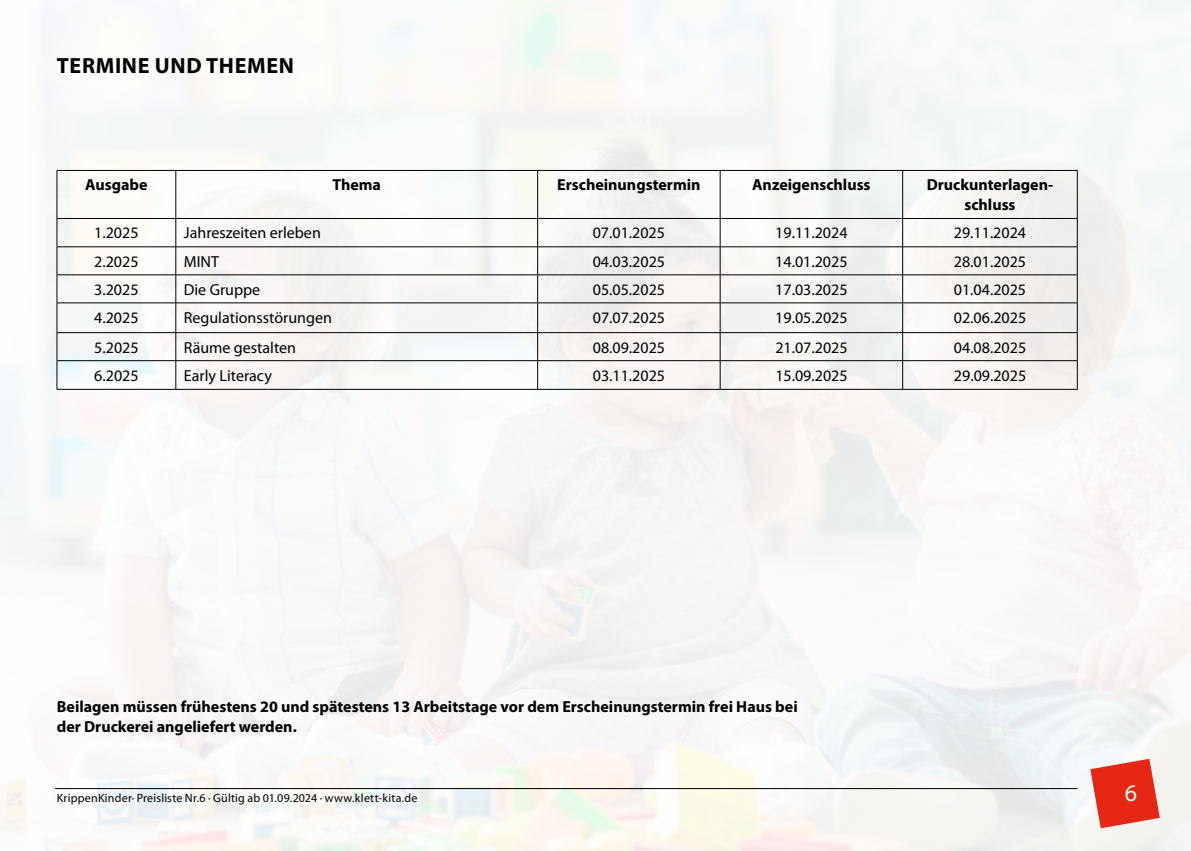
<style>
.page{position:relative;width:1191px;height:851px;background:#fff}
.page>*{position:absolute;margin:0;border:0;box-sizing:border-box;transform-origin:0 0}
.t1{font:24px "Myriad Pro";color:#fff}
.t2{font:700 22px "Myriad Pro";letter-spacing:.03em;color:#000}
.t3{font:16px "Myriad Pro";color:#000}
.t4{font:700 16px/20px "Myriad Pro";color:#000;text-align:center}
.t5{font:12px "Myriad Pro";letter-spacing:.02em;color:#000}
</style>
<div class="page">
<img style="left:0;top:0;width:1191px;height:850px">
<svg style="left:1090px;top:758px;width:69px;height:70px"></svg>
<hr style="left:55px;top:788px;width:1022px;height:1px;background:#000">
<hr style="left:57px;top:170px;width:119px;height:1px;background:#000">
<hr style="left:57px;top:171px;width:1px;height:47px;background:#000">
<hr style="left:176px;top:170px;width:361px;height:1px;background:#000">
<hr style="left:175px;top:171px;width:1px;height:47px;background:#000">
<hr style="left:537px;top:170px;width:183px;height:1px;background:#000">
<hr style="left:537px;top:171px;width:1px;height:47px;background:#000">
<hr style="left:720px;top:170px;width:182px;height:1px;background:#000">
<hr style="left:720px;top:171px;width:1px;height:47px;background:#000">
<hr style="left:902px;top:170px;width:175px;height:1px;background:#000">
<hr style="left:902px;top:171px;width:1px;height:47px;background:#000">
<hr style="left:1077px;top:171px;width:1px;height:47px;background:#000">
<hr style="left:57px;top:218px;width:119px;height:1px;background:#000">
<hr style="left:176px;top:218px;width:361px;height:1px;background:#000">
<hr style="left:537px;top:218px;width:183px;height:1px;background:#000">
<hr style="left:720px;top:218px;width:182px;height:1px;background:#000">
<hr style="left:902px;top:218px;width:175px;height:1px;background:#000">
<hr style="left:57px;top:246px;width:119px;height:1px;background:#000">
<hr style="left:176px;top:246px;width:361px;height:1px;background:#000">
<hr style="left:537px;top:246px;width:183px;height:1px;background:#000">
<hr style="left:720px;top:246px;width:182px;height:1px;background:#000">
<hr style="left:902px;top:246px;width:175px;height:1px;background:#000">
<hr style="left:57px;top:274px;width:119px;height:1px;background:#000">
<hr style="left:176px;top:274px;width:361px;height:1px;background:#000">
<hr style="left:537px;top:274px;width:183px;height:1px;background:#000">
<hr style="left:720px;top:274px;width:182px;height:1px;background:#000">
<hr style="left:902px;top:274px;width:175px;height:1px;background:#000">
<hr style="left:57px;top:302px;width:119px;height:1px;background:#000">
<hr style="left:176px;top:302px;width:361px;height:1px;background:#000">
<hr style="left:537px;top:302px;width:183px;height:1px;background:#000">
<hr style="left:720px;top:302px;width:182px;height:1px;background:#000">
<hr style="left:902px;top:302px;width:175px;height:1px;background:#000">
<hr style="left:57px;top:332px;width:119px;height:1px;background:#000">
<hr style="left:176px;top:332px;width:361px;height:1px;background:#000">
<hr style="left:537px;top:332px;width:183px;height:1px;background:#000">
<hr style="left:720px;top:332px;width:182px;height:1px;background:#000">
<hr style="left:902px;top:332px;width:175px;height:1px;background:#000">
<hr style="left:57px;top:360px;width:119px;height:1px;background:#000">
<svg style="left:57px;top:219px;width:1px;height:170px"></svg>
<hr style="left:176px;top:360px;width:361px;height:1px;background:#000">
<svg style="left:175px;top:219px;width:1px;height:170px"></svg>
<hr style="left:537px;top:360px;width:183px;height:1px;background:#000">
<svg style="left:537px;top:219px;width:1px;height:170px"></svg>
<hr style="left:720px;top:360px;width:182px;height:1px;background:#000">
<svg style="left:720px;top:219px;width:1px;height:170px"></svg>
<hr style="left:902px;top:360px;width:175px;height:1px;background:#000">
<svg style="left:902px;top:219px;width:1px;height:170px"></svg>
<svg style="left:1077px;top:219px;width:1px;height:170px"></svg>
<hr style="left:57px;top:389px;width:119px;height:1px;background:#000">
<hr style="left:176px;top:389px;width:361px;height:1px;background:#000">
<hr style="left:537px;top:389px;width:183px;height:1px;background:#000">
<hr style="left:720px;top:389px;width:182px;height:1px;background:#000">
<hr style="left:902px;top:389px;width:175px;height:1px;background:#000">
<h2 class="t2" style="left:57px;top:51px;width:239px">TERMINE UND THEMEN</h2>
<p class="t4" style="left:85px;top:174px;width:64px">Ausgabe</p>
<p class="t4" style="left:332px;top:174px;width:50px">Thema</p>
<p class="t4" style="left:557px;top:174px;width:145px">Erscheinungstermin</p>
<p class="t4" style="left:752px;top:174px;width:120px">Anzeigenschluss</p>
<p class="t4" style="left:926px;top:174px;width:128px">Druckunterlagen&shy;schluss</p>
<p class="t3" style="left:94px;top:223px;width:46px">1.2025</p>
<p class="t3" style="left:184px;top:223px;width:139px">Jahreszeiten erleben</p>
<p class="t3" style="left:593px;top:223px;width:74px">07.01.2025</p>
<p class="t3" style="left:775px;top:223px;width:74px">19.11.2024</p>
<p class="t3" style="left:953px;top:223px;width:74px">29.11.2024</p>
<p class="t3" style="left:94px;top:251px;width:46px">2.2025</p>
<p class="t3" style="left:184px;top:251px;width:37px">MINT</p>
<p class="t3" style="left:593px;top:251px;width:74px">04.03.2025</p>
<p class="t3" style="left:775px;top:251px;width:74px">14.01.2025</p>
<p class="t3" style="left:954px;top:251px;width:74px">28.01.2025</p>
<p class="t3" style="left:94px;top:279px;width:46px">3.2025</p>
<p class="t3" style="left:184px;top:279px;width:78px">Die Gruppe</p>
<p class="t3" style="left:593px;top:279px;width:74px">05.05.2025</p>
<p class="t3" style="left:775px;top:279px;width:74px">17.03.2025</p>
<p class="t3" style="left:954px;top:279px;width:74px">01.04.2025</p>
<p class="t3" style="left:94px;top:307px;width:46px">4.2025</p>
<p class="t3" style="left:184px;top:307px;width:149px">Regulationsstörungen</p>
<p class="t3" style="left:593px;top:307px;width:74px">07.07.2025</p>
<p class="t3" style="left:775px;top:307px;width:74px">19.05.2025</p>
<p class="t3" style="left:954px;top:307px;width:74px">02.06.2025</p>
<p class="t3" style="left:94px;top:337px;width:46px">5.2025</p>
<p class="t3" style="left:184px;top:337px;width:114px">Räume gestalten</p>
<p class="t3" style="left:593px;top:337px;width:74px">08.09.2025</p>
<p class="t3" style="left:775px;top:337px;width:74px">21.07.2025</p>
<p class="t3" style="left:954px;top:337px;width:74px">04.08.2025</p>
<p class="t3" style="left:94px;top:365px;width:46px">6.2025</p>
<p class="t3" style="left:184px;top:365px;width:89px">Early Literacy</p>
<p class="t3" style="left:593px;top:365px;width:74px">03.11.2025</p>
<p class="t3" style="left:775px;top:365px;width:74px">15.09.2025</p>
<p class="t3" style="left:954px;top:365px;width:74px">29.09.2025</p>
<p class="t4" style="left:57px;top:696px;width:742px;text-align:left">Beilagen müssen frühestens 20 und spätestens 13 Arbeitstage vor dem Erscheinungstermin frei Haus bei der Druckerei angeliefert werden.</p>
<p class="t5" style="left:57px;top:790px;width:362px">KrippenKinder· Preisliste Nr.6 · Gültig ab 01.09.2024 · www.klett-kita.de</p>
<h1 class="t1" style="left:1124px;top:778px;width:14px">6</h1>
</div>
